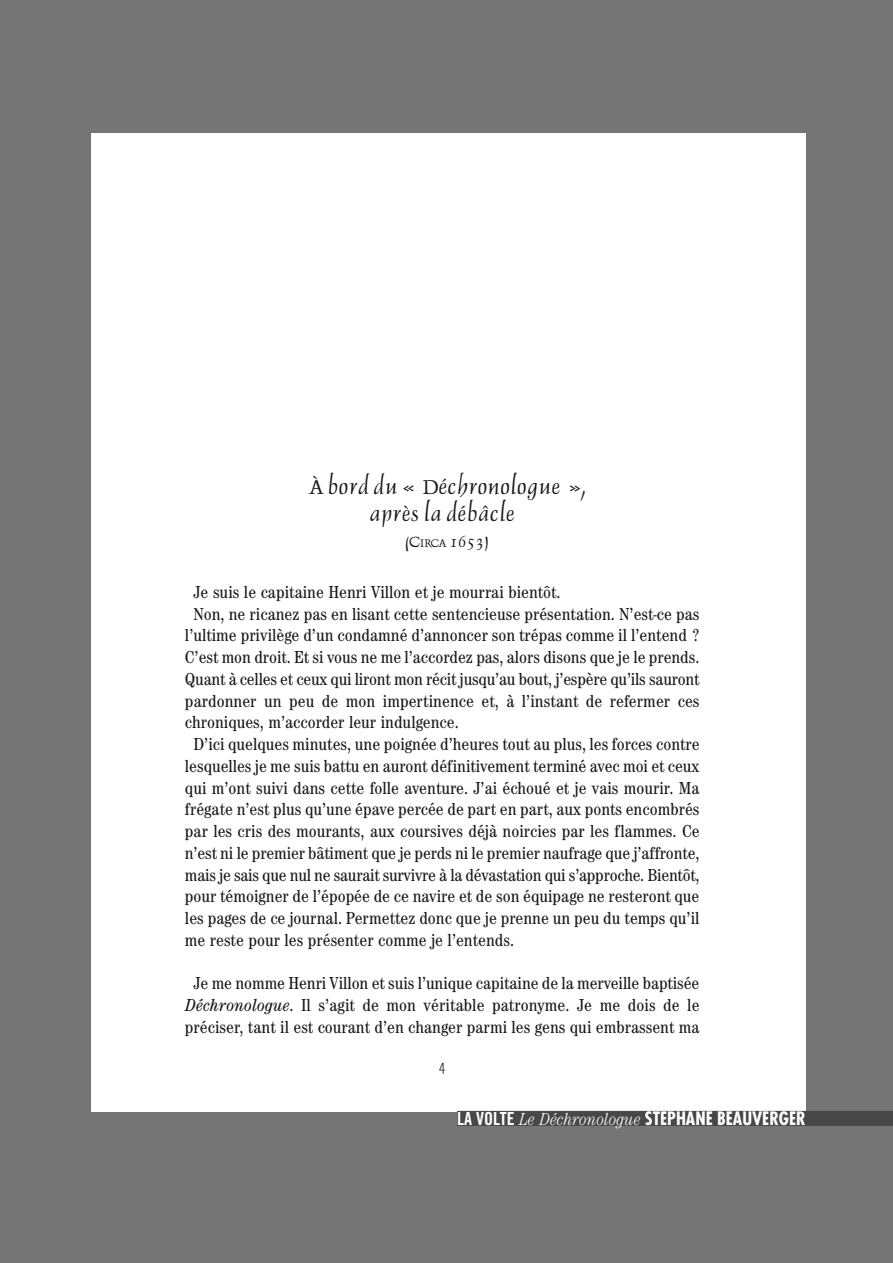
<style>
.page{position:relative;width:893px;height:1263px;background:#757575}
.page>*{position:absolute;margin:0;border:0;box-sizing:border-box;transform-origin:0 0}
.t1{font:28.5px/27px "Flipper";letter-spacing:.025em;color:#191919;text-align:center}
.t2{font:21px "Flipper";color:#191919}
.t3{font:condensed 18px/21.8px "Century EF";color:#191919;text-align:center}
.t4{font:700 condensed 18px "Futura";color:#fff}
.t5{font:100 16.5px "Cholla Sans";color:#191919}
.s1{font-size:15.75px}
.s2{font-style:italic}
.s3{font-family:"Trade Gothic Bold Cond Twenty";font-weight:400;font-stretch:normal}
.s4{font-family:"Century EF";font-weight:300;font-style:italic}
</style>
<div class="page">
<div style="left:91px;top:133px;width:715px;height:978px;background:#fff"></div>
<div style="left:457px;top:1111px;width:436px;height:15px;background:#474747"></div>
<h1 class="t1" style="left:308px;top:471px;width:279px">À bord du « Déchronologue », après la débâcle</h1>
<p class="t2" style="left:405px;top:527px;width:84px">(C<span class="s1">IRCA</span> 1653)</p>
<p class="t3" style="left:193px;top:581px;width:369px">Je suis le capitaine Henri Villon et je mourrai bientôt.</p>
<p class="t3" style="left:193px;top:602px;width:507px">Non, ne ricanez pas en lisant cette sentencieuse présentation. N’est-ce pas</p>
<p class="t3" style="left:185px;top:624px;width:516px">l’ultime privilège d’un condamné d’annoncer son trépas comme il l’entend ?</p>
<p class="t3" style="left:185px;top:646px;width:516px">C’est mon droit. Et si vous ne me l’accordez pas, alors disons que je le prends.</p>
<p class="t3" style="left:185px;top:668px;width:516px">Quant à celles et ceux qui liront mon récit jusqu’au bout, j’espère qu’ils sauront</p>
<p class="t3" style="left:185px;top:689px;width:516px">pardonner un peu de mon impertinence et, à l’instant de refermer ces</p>
<p class="t3" style="left:185px;top:711px;width:275px">chroniques, m’accorder leur indulgence.</p>
<p class="t3" style="left:193px;top:733px;width:508px">D’ici quelques minutes, une poignée d’heures tout au plus, les forces contre</p>
<p class="t3" style="left:185px;top:755px;width:516px">lesquelles je me suis battu en auront définitivement terminé avec moi et ceux</p>
<p class="t3" style="left:185px;top:776px;width:516px">qui m’ont suivi dans cette folle aventure. J’ai échoué et je vais mourir. Ma</p>
<p class="t3" style="left:185px;top:798px;width:516px">frégate n’est plus qu’une épave percée de part en part, aux ponts encombrés</p>
<p class="t3" style="left:185px;top:820px;width:516px">par les cris des mourants, aux coursives déjà noircies par les flammes. Ce</p>
<p class="t3" style="left:185px;top:842px;width:516px">n’est ni le premier bâtiment que je perds ni le premier naufrage que j’affronte,</p>
<p class="t3" style="left:185px;top:863px;width:516px">mais je sais que nul ne saurait survivre à la dévastation qui s’approche. Bientôt,</p>
<p class="t3" style="left:185px;top:885px;width:516px">pour témoigner de l’épopée de ce navire et de son équipage ne resteront que</p>
<p class="t3" style="left:185px;top:907px;width:516px">les pages de ce journal. Permettez donc que je prenne un peu du temps qu’il</p>
<p class="t3" style="left:185px;top:929px;width:331px">me reste pour les présenter comme je l’entends.</p>
<p class="t3" style="left:185px;top:972px;width:516px">Je me nomme Henri Villon et suis l’unique capitaine de la merveille baptisée<br><span class="s2">Déchronologue</span>. Il s’agit de mon véritable patronyme. Je me dois de le préciser, tant il est courant d’en changer parmi les gens qui embrassent ma</p>
<p class="t5" style="left:439px;top:1059px;width:8px">4</p>
<p class="t4" style="left:457px;top:1110px;width:350px"><span class="s3">LA VOLTE</span> <span class="s4">Le Déchronologue</span> STÉPHANE BEAUVERGER</p>
</div>
